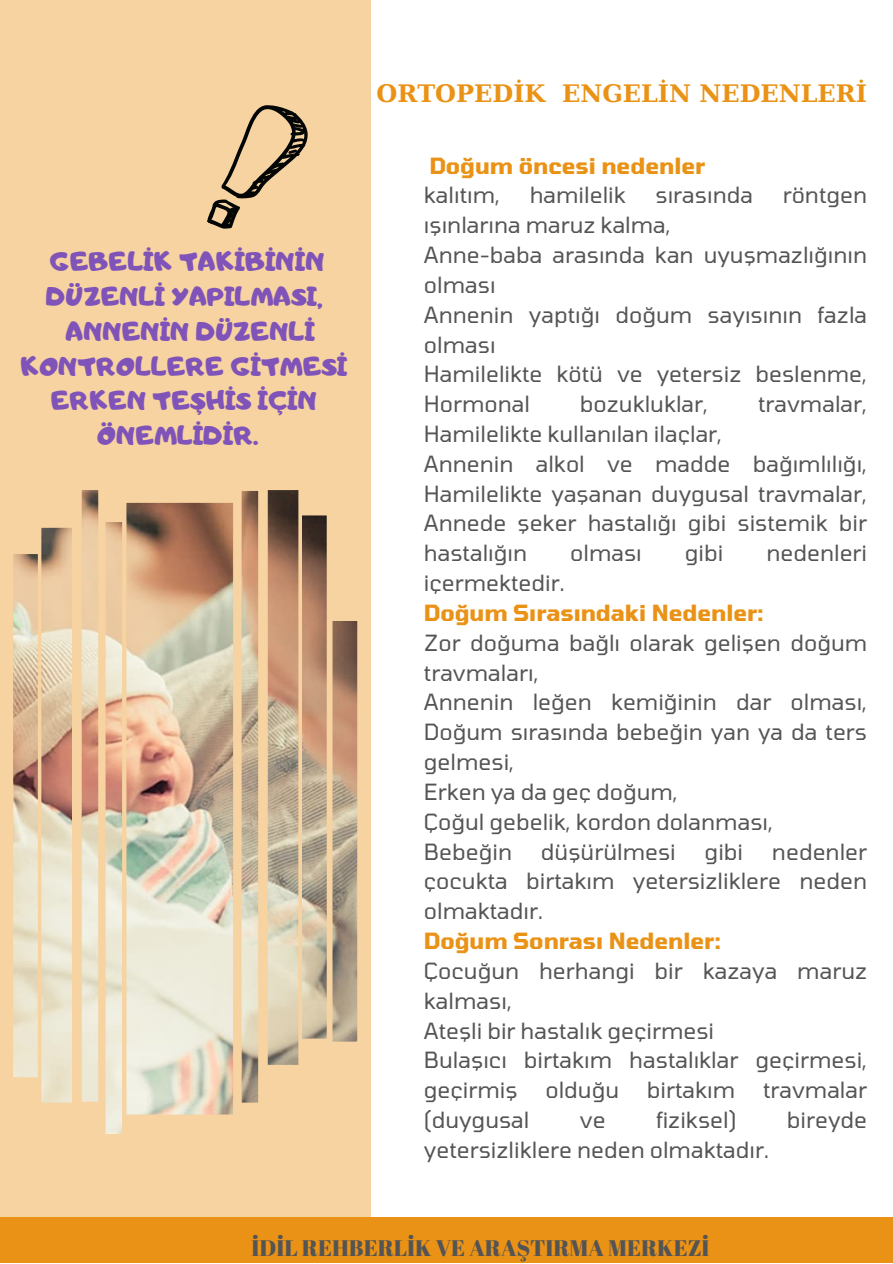
<style>
.page{position:relative;width:893px;height:1264px;background:#fff}
.page>*{position:absolute;margin:0;border:0;box-sizing:border-box;transform-origin:0 0}
.t1{font:25.5px/34.8px "Adigiana Toybox";color:#7f53b8;text-align:center}
.t2{font:700 24px "DejaVu Serif";color:#ea9215}
.t3{font:22.5px "Abril Fatface";color:#545455}
.t4{font:22.2px/29.8px "Tomorrow";color:#545455}
.t5{font:700 22.2px "Tomorrow";color:#ea9215}
</style>
<div class="page">
<div style="left:0;top:0;width:370px;height:1262px;background:#f6d3a1"></div>
<div style="left:0;top:1217px;width:892px;height:45px;background:#ea9215"></div>
<svg style="left:207px;top:105px;width:101px;height:124px"></svg>
<img style="left:13px;top:490px;width:344px;height:643px">
<p class="t1" style="left:21px;top:244px;width:328px">GEBELİK TAKİBİNİN<br>DÜZENLİ YAPILMASI,<br>ANNENİN DÜZENLİ<br>KONTROLLERE GİTMESİ<br>ERKEN TEŞHİS İÇİN<br>ÖNEMLİDİR.</p>
<p class="t2" style="left:376px;top:79px;width:492px">ORTOPEDİK ENGELİN NEDENLERİ</p>
<p class="t5" style="left:429px;top:151px;width:277px">Doğum öncesi nedenler</p>
<p class="t4" style="left:424px;top:179px;width:78px">kalıtım,</p>
<p class="t4" style="left:529px;top:179px;width:98px">hamilelik</p>
<p class="t4" style="left:655px;top:179px;width:99px">sırasında</p>
<p class="t4" style="left:782px;top:179px;width:86px">röntgen</p>
<p class="t4" style="left:424px;top:209px;width:248px">ışınlarına maruz kalma,</p>
<p class="t4" style="left:424px;top:239px;width:445px">Anne-baba arasında kan uyuşmazlığının olması</p>
<p class="t4" style="left:424px;top:299px;width:445px">Annenin yaptığı doğum sayısının fazla olması</p>
<p class="t4" style="left:424px;top:358px;width:445px">Hamilelikte kötü ve yetersiz beslenme,<br>Hormonal</p>
<p class="t4" style="left:580px;top:388px;width:130px">bozukluklar,</p>
<p class="t4" style="left:758px;top:388px;width:111px">travmalar,</p>
<p class="t4" style="left:424px;top:418px;width:300px">Hamilelikte kullanılan ilaçlar,</p>
<p class="t4" style="left:424px;top:448px;width:445px;text-align:justify">Annenin alkol ve madde bağımlılığı, Hamilelikte yaşanan duygusal travmalar, Annede şeker hastalığı gibi sistemik bir hastalığın</p>
<p class="t4" style="left:570px;top:537px;width:73px">olması</p>
<p class="t4" style="left:684px;top:537px;width:36px">gibi</p>
<p class="t4" style="left:766px;top:537px;width:99px">nedenleri</p>
<p class="t4" style="left:424px;top:567px;width:142px">içermektedir.</p>
<p class="t5" style="left:424px;top:598px;width:342px">Doğum Sırasındaki Nedenler:</p>
<p class="t4" style="left:424px;top:627px;width:445px">Zor doğuma bağlı olarak gelişen doğum travmaları,</p>
<p class="t4" style="left:424px;top:686px;width:445px;text-align:justify">Annenin leğen kemiğinin dar olması, Doğum sırasında bebeğin yan ya da ters gelmesi,</p>
<p class="t4" style="left:424px;top:776px;width:255px">Erken ya da geç doğum,</p>
<p class="t4" style="left:424px;top:806px;width:350px">Çoğul gebelik, kordon dolanması,</p>
<p class="t4" style="left:424px;top:835px;width:90px">Bebeğin</p>
<p class="t4" style="left:541px;top:835px;width:133px">düşürülmesi</p>
<p class="t4" style="left:704px;top:835px;width:36px">gibi</p>
<p class="t4" style="left:424px;top:835px;width:445px;text-align:justify;text-indent:348px">nedenler çocukta birtakım yetersizliklere neden olmaktadır.</p>
<p class="t5" style="left:424px;top:926px;width:299px">Doğum Sonrası Nedenler:</p>
<p class="t4" style="left:424px;top:955px;width:445px">Çocuğun herhangi bir kazaya maruz kalması,</p>
<p class="t4" style="left:424px;top:1014px;width:288px">Ateşli bir hastalık geçirmesi</p>
<p class="t4" style="left:424px;top:1044px;width:445px">Bulaşıcı birtakım hastalıklar geçirmesi, geçirmiş</p>
<p class="t4" style="left:545px;top:1074px;width:75px">olduğu</p>
<p class="t4" style="left:646px;top:1074px;width:90px">birtakım</p>
<p class="t4" style="left:763px;top:1074px;width:106px">travmalar</p>
<p class="t4" style="left:424px;top:1104px;width:107px">(duygusal</p>
<p class="t4" style="left:580px;top:1104px;width:27px">ve</p>
<p class="t4" style="left:656px;top:1104px;width:82px">fizi ksel)</p>
<p class="t4" style="left:786px;top:1104px;width:82px">bi reyde</p>
<p class="t4" style="left:424px;top:1133px;width:346px">yetersizliklere neden olmaktadır.</p>
<p class="t3" style="left:251px;top:1232px;width:459px">İDİL REHBERLİK VE ARAŞTIRMA MERKEZİ</p>
</div>
